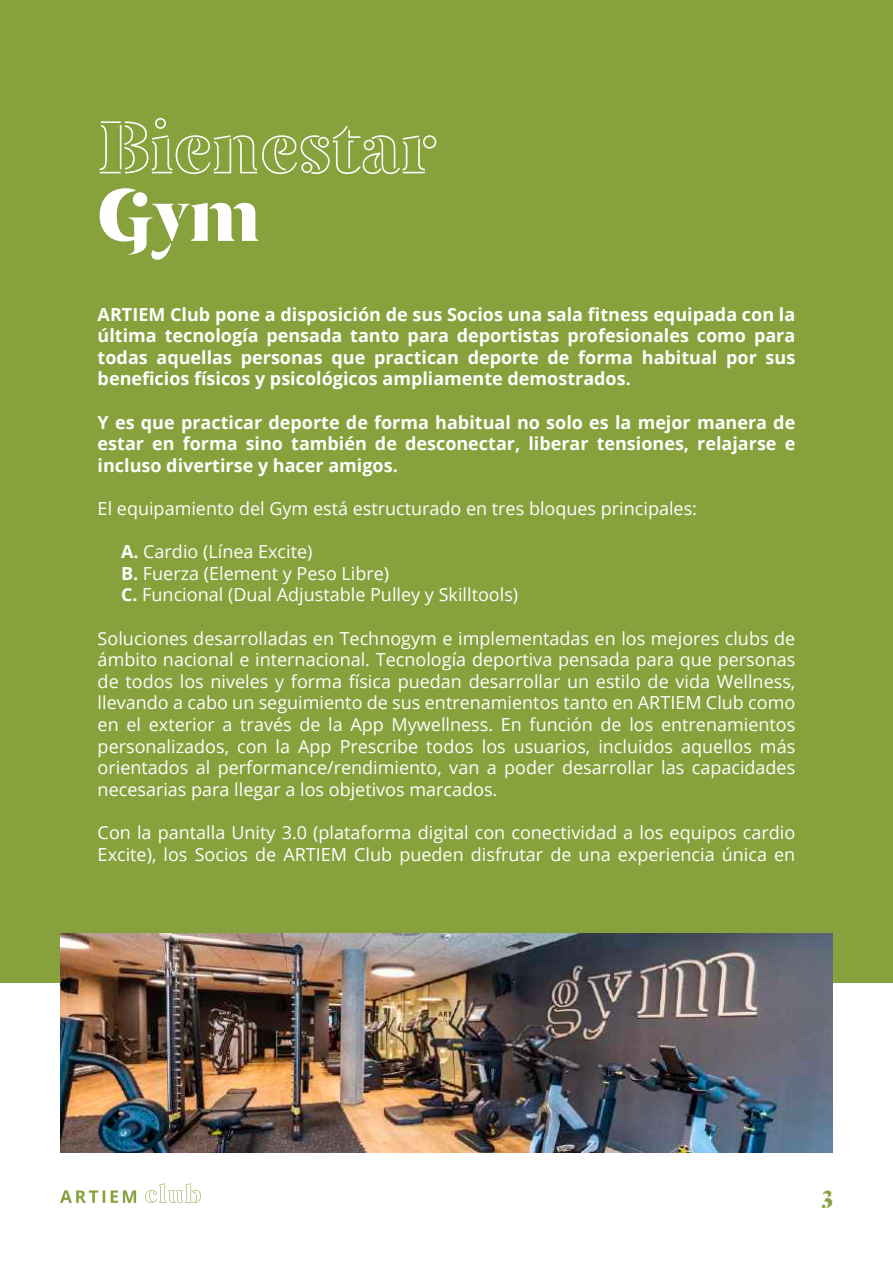
<style>
.page{position:relative;width:893px;height:1263px;background:#fff}
.page>*{position:absolute;margin:0;border:0;box-sizing:border-box;transform-origin:0 0}
.t1{font:82.5px "Artiem Outline";color:#fff}
.t2{font:82.5px "Artiem";color:#fff}
.t3{font:27px "Artiem";color:#87a13d}
.t4{font:18px/21.6px "Open Sans";color:#fff}
.t5{font:700 18px/21.6px "Open Sans";color:#fff;text-align:justify}
.s1{font-weight:700}
</style>
<div class="page">
<div style="left:0;top:0;width:893px;height:983px;background:#87a13d"></div>
<img style="left:60px;top:934px;width:773px;height:218px">
<svg style="left:145px;top:1183px;width:56px;height:20px"></svg>
<svg style="left:60px;top:1190px;width:76px;height:13px"></svg>
<h1 class="t1" style="left:98px;top:102px;width:340px">Bienestar</h1>
<h1 class="t2" style="left:98px;top:172px;width:165px">Gym</h1>
<p class="t5" style="left:98px;top:303px;width:699px">ARTIEM Club pone a disposición de sus Socios una sala fitness equipada con la última tecnología pensada tanto para deportistas profesionales como para todas aquellas personas que practican deporte de forma habitual por sus beneficios físicos y psicológicos ampliamente demostrados.</p>
<p class="t5" style="left:98px;top:411px;width:699px">Y es que practicar deporte de forma habitual no solo es la mejor manera de estar en forma sino también de desconectar, liberar tensiones, relajarse e incluso divertirse y hacer amigos.</p>
<p class="t4" style="left:98px;top:497px;width:601px">El equipamiento del Gym está estructurado en tres bloques principales:</p>
<p class="t4" style="left:121px;top:540px;width:399px"><span class="s1">A.</span> Cardio (Línea Excite)<br><span class="s1">B.</span> Fuerza (Element y Peso Libre)<br><span class="s1">C.</span> Funcional (Dual Adjustable Pulley y Skilltools)</p>
<p class="t4" style="left:98px;top:627px;width:699px;text-align:justify">Soluciones desarrolladas en Technogym e implementadas en los mejores clubs de ámbito nacional e internacional. Tecnología deportiva pensada para que personas de todos los niveles y forma física puedan desarrollar un estilo de vida Wellness, llevando a cabo un seguimiento de sus entrenamientos tanto en ARTIEM Club como en el exterior a través de la App Mywellness. En función de los entrenamientos personalizados, con la App Prescribe todos los usuarios, incluidos aquellos más orientados al performance/rendimiento, van a poder desarrollar las capacidades necesarias para llegar a los objetivos marcados.</p>
<p class="t4" style="left:98px;top:821px;width:699px">Con la pantalla Unity 3.0 (plataforma digital con conectividad a los equipos cardio<br>Excite), los Socios de ARTIEM Club pueden disfrutar de una experiencia única en</p>
<h2 class="t3" style="left:822px;top:1180px;width:13px">3</h2>
</div>
